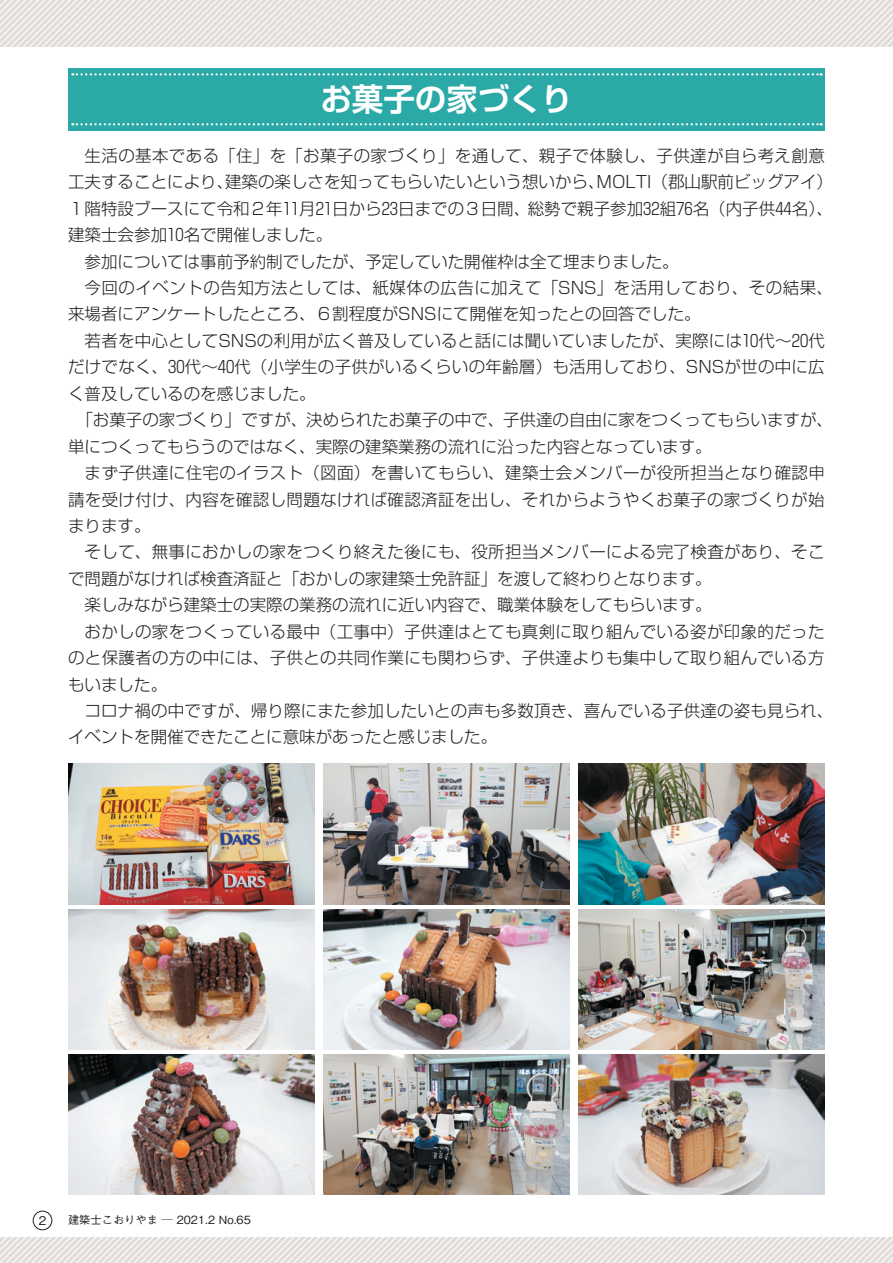
<style>
.page{position:relative;width:893px;height:1263px;background:#fff}
.page>*{position:absolute;margin:0;border:0;box-sizing:border-box;transform-origin:0 0}
.大タイトル{font:700 31.5px "Shin Go Pr 5 De";color:#fff}
.本文{font:300 16.5px/26.4px "Shin Go Pr 5";color:#231f20}
.本文-2{font:300 16.5px/26.4px "Shin Go Pr 5";letter-spacing:.02em;color:#231f20}
.t1{font:500 12px "Gothic BBB Pr 5";color:#231f20}
.t2{font:500 11.25px "Gothic BBB Pr 5";color:#231f20}
</style>
<div class="page">
<svg style="left:0;top:1237px;width:893px;height:26px"></svg>
<svg style="left:0;top:0;width:893px;height:47px"></svg>
<div style="left:33px;top:1211px;width:19px;height:19px;border:1px solid #231f20;border-radius:50%"></div>
<div style="left:68px;top:68px;width:757px;height:63px;background:#2aa9a7"></div>
<svg style="left:72px;top:73px;width:750px;height:3px"></svg>
<svg style="left:72px;top:123px;width:750px;height:2px"></svg>
<img style="left:68px;top:764px;width:247px;height:140px">
<img style="left:68px;top:909px;width:247px;height:140px">
<img style="left:68px;top:1054px;width:247px;height:141px">
<img style="left:323px;top:764px;width:247px;height:140px">
<img style="left:323px;top:909px;width:247px;height:140px">
<img style="left:323px;top:1054px;width:247px;height:141px">
<img style="left:578px;top:764px;width:247px;height:140px">
<img style="left:578px;top:909px;width:247px;height:140px">
<img style="left:578px;top:1054px;width:247px;height:141px">
<p class="大タイトル" style="left:320px;top:73px;width:254px">お菓子の家づくり</p>
<p class="本文" style="left:68px;top:141px;width:766px;text-indent:16px">生活の基本である「住」を「お菓子の家づくり」を通して、親子で体験し、子供達が自ら考え創意工夫することにより、建築の楽しさを知ってもらいたいという想いから、MOLTI（郡山駅前ビッグアイ）1 階特設ブースにて令和2 年11 月21 日から23日までの3 日間、総勢で親子参加32組76名（内子供44名）、建築士会参加10名で開催しました。</p>
<p class="本文" style="left:85px;top:247px;width:595px">参加については事前予約制でしたが、予定していた開催枠は全て埋まりました。</p>
<p class="本文" style="left:68px;top:273px;width:766px;text-indent:16px">今回のイベントの告知方法としては、紙媒体の広告に加えて「SNS」を活用しており、その結果、来場者にアンケートしたところ、6 割程度がSNSにて開催を知ったとの回答でした。</p>
<p class="本文" style="left:68px;top:326px;width:758px;text-align:justify;text-indent:16px">若者を中心としてSNSの利用が広く普及していると話には聞いていましたが、実際には10代～20代だけでなく、30代～40代（小学生の子供がいるくらいの年齢層）も活用しており、SNSが世の中に広く普及しているのを感じました。</p>
<p class="本文" style="left:68px;top:405px;width:766px;text-indent:8px">「お菓子の家づくり」ですが、決められたお菓子の中で、子供達の自由に家をつくってもらいますが、単につくってもらうのではなく、実際の建築業務の流れに沿った内容となっています。</p>
<p class="本文" style="left:68px;top:458px;width:758px;text-align:justify;text-indent:16px">まず子供達に住宅のイラスト（図面）を書いてもらい、建築士会メンバーが役所担当となり確認申請を受け付け、内容を確認し問題なければ確認済証を出し、それからようやくお菓子の家づくりが始まります。</p>
<p class="本文-2" style="left:68px;top:537px;width:758px;text-indent:16px">そして、無事におかしの家をつくり終えた後にも、役所担当メンバーによる完了検査があり、そこで問題がなければ検査済証と「おかしの家建築士免許証」を渡して終わりとなります。</p>
<p class="本文" style="left:85px;top:590px;width:628px">楽しみながら建築士の実際の業務の流れに近い内容で、職業体験をしてもらいます。</p>
<p class="本文" style="left:68px;top:617px;width:758px;text-align:justify;text-indent:16px">おかしの家をつくっている最中（工事中）子供達はとても真剣に取り組んでいる姿が印象的だったのと保護者の方の中には、子供との共同作業にも関わらず、子供達よりも集中して取り組んでいる方もいました。</p>
<p class="本文" style="left:68px;top:696px;width:767px;text-indent:16px">コロナ禍の中ですが、帰り際にまた参加したいとの声も多数頂き、喜んでいる子供達の姿も見られ、イベントを開催できたことに意味があったと感じました。</p>
<p class="t1" style="left:39px;top:1211px;width:9px">2</p>
<p class="t2" style="left:68px;top:1211px;width:184px">建築士こおりやま ─ 2021.2 No.65</p>
</div>
